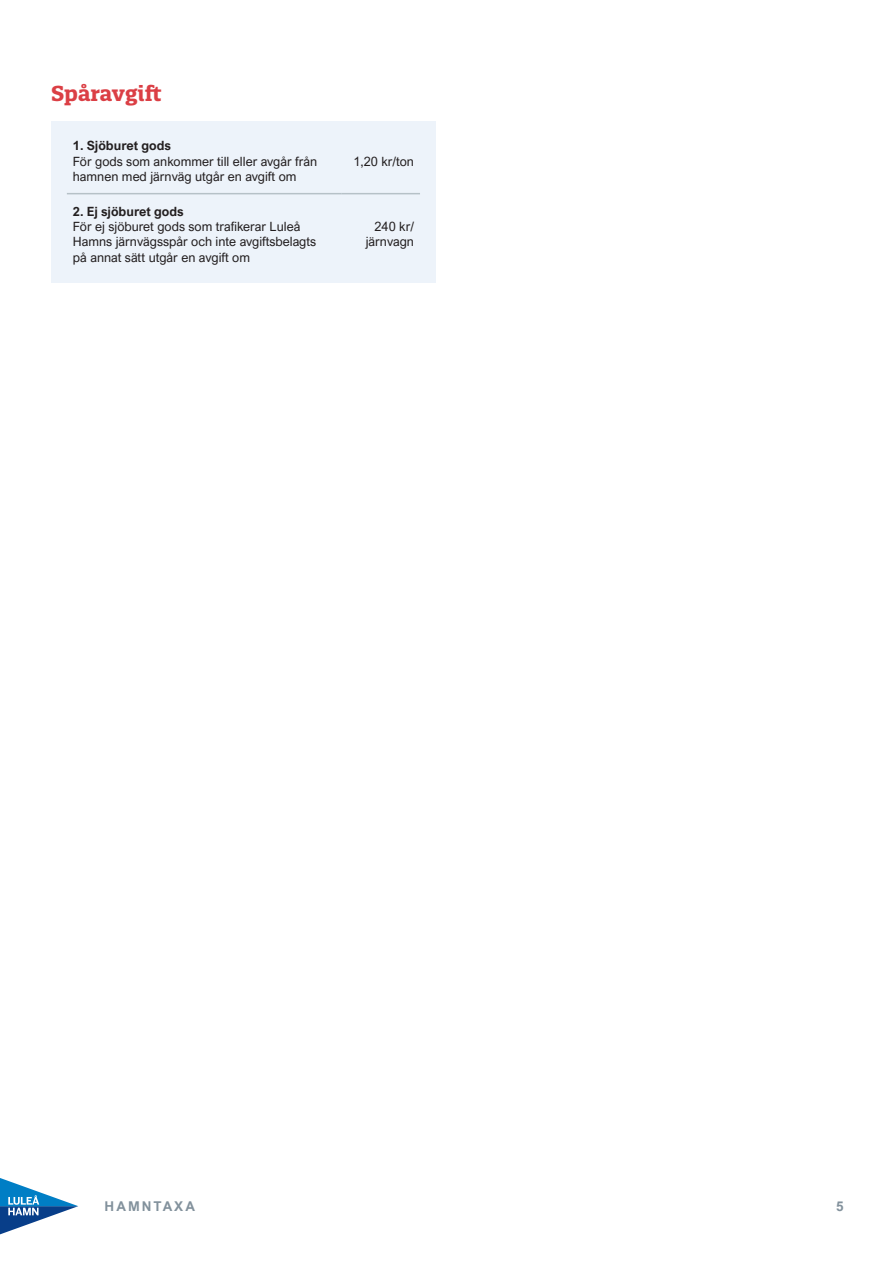
<style>
.page{position:relative;width:893px;height:1263px;background:#fff}
.page>*{position:absolute;margin:0;border:0;box-sizing:border-box;transform-origin:0 0}
.Rubrik{font:700 21px "Quatro Slab";color:#db3f45}
.t1{font:700 13.5px "Arial Nova";letter-spacing:.15em;color:#82919c}
.t2{font:12.75px/15.3px "Arial Nova";color:#231f20}
.t3{font:700 12.75px "Arial Nova";color:#231f20}
</style>
<div class="page">
<svg style="left:0;top:1178px;width:78px;height:56px"></svg>
<div style="left:51px;top:121px;width:385px;height:162px;background:#edf3fa"></div>
<hr style="left:67px;top:193px;width:274px;height:1px;background:#b6c1c7">
<hr style="left:341px;top:193px;width:79px;height:1px;background:#b6c1c7">
<p class="Rubrik" style="left:51px;top:80px;width:112px">Spåravgift</p>
<p class="t3" style="left:73px;top:138px;width:100px">1. Sjöburet gods</p>
<p class="t2" style="left:73px;top:153px;width:246px">För gods som ankommer till eller avgår från hamnen med järnväg utgår en avgift om</p>
<p class="t2" style="left:354px;top:153px;width:62px">1,20 kr/ton</p>
<p class="t3" style="left:73px;top:204px;width:112px">2. Ej sjöburet gods</p>
<p class="t2" style="left:73px;top:219px;width:245px">För ej sjöburet gods som trafikerar Luleå<br>Hamns järnvägsspår och inte avgiftsbelagts på annat sätt utgår en avgift om</p>
<p class="t2" style="left:366px;top:219px;width:50px;text-align:right">240 kr/ järnvagn</p>
<p class="t1" style="left:105px;top:1198px;width:92px">HAMNTAXA</p>
<p class="t1" style="left:836px;top:1198px;width:9px">5</p>
</div>
